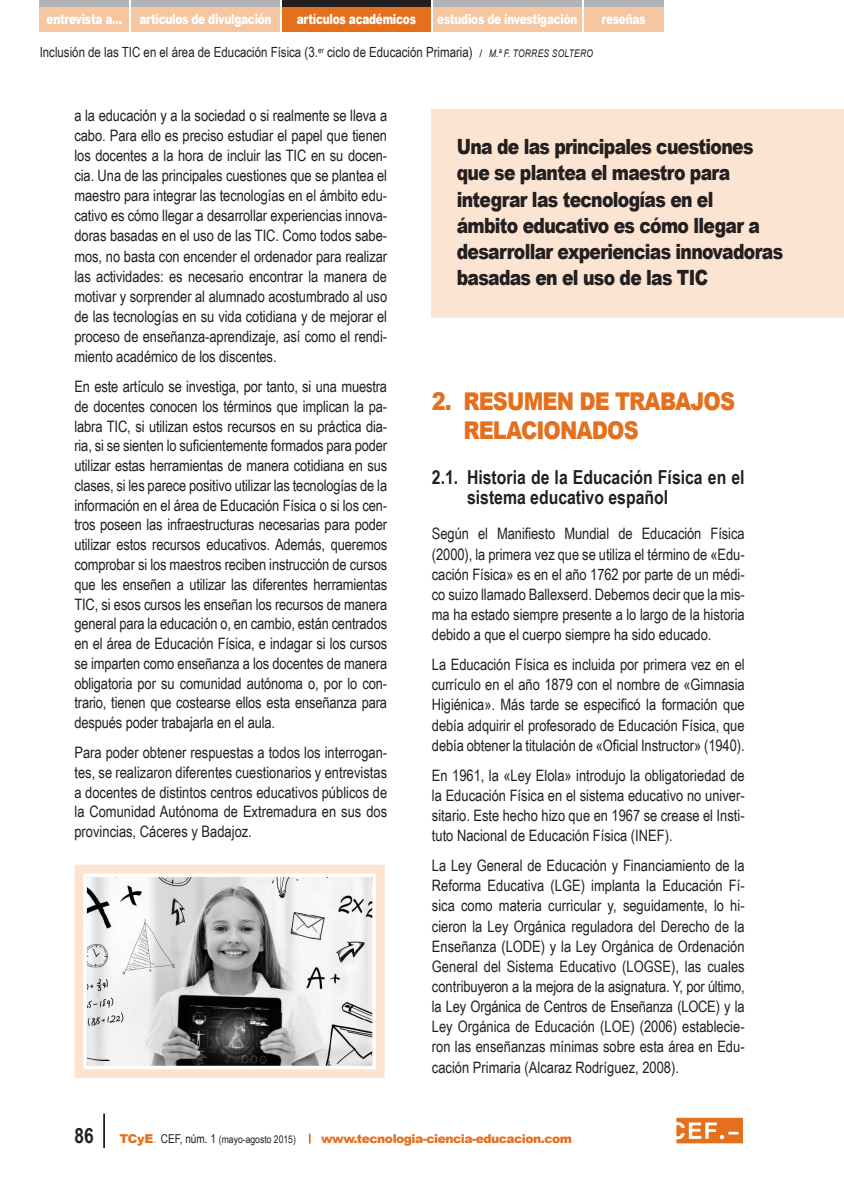
<style>
.page{position:relative;width:844px;height:1191px;background:#fff}
.page>*{position:absolute;margin:0;border:0;box-sizing:border-box;transform-origin:0 0}
._1__epigrafe{font:900 24.5px/29.8px "Arial";letter-spacing:-.04em;color:#e4701e;scale:.85 1}
.t1{font:900 21px/26.2px "Arial";letter-spacing:-.04em;color:#231f20;scale:.82 1}
.epigrafe_1_1{font:700 19.25px/20.1px "Arial Narrow";color:#231f20}
.texto_general{font:15.75px/20.1px "Arial Narrow";letter-spacing:-.005em;color:#231f20;text-align:justify}
.t2{font:14px "Arial Narrow";color:#231f20}
.t3{font:900 14px "Arial";letter-spacing:-.025em;color:#fff;scale:.75 1}
.t4{font:900 12.25px "Arial";letter-spacing:-.04em;color:#e4701e}
.t5{font:10.5px "Arial Narrow";color:#231f20}
.s1{font-family:"Arial";font-size:10.5px}
.s2{font-family:"Arial";font-style:italic;font-size:10.5px}
.s3{font-weight:700;font-size:21px}
.s4{font-family:"Arial";font-weight:900;font-size:12.25px;color:#e4701e}
.s5{font-size:12.25px;color:#e4701e}
.s6{font-size:12.25px}
</style>
<div class="page">
<hr style="left:103px;top:1113px;width:2px;height:35px;background:#231f20">
<div style="left:131px;top:0;width:149px;height:7px;background:#b2b3b7"></div>
<div style="left:282px;top:0;width:149px;height:7px;background:#231f20"></div>
<div style="left:433px;top:0;width:148px;height:7px;background:#b2b3b7"></div>
<div style="left:583px;top:0;width:80px;height:7px;background:#b2b3b7"></div>
<div style="left:40px;top:0;width:89px;height:7px;background:#b2b3b7"></div>
<div style="left:131px;top:7px;width:149px;height:25px;background:#f6c6a1"></div>
<div style="left:282px;top:7px;width:149px;height:25px;background:#e4701e"></div>
<div style="left:433px;top:7px;width:148px;height:25px;background:#f6c6a1"></div>
<div style="left:583px;top:7px;width:80px;height:25px;background:#f6c6a1"></div>
<div style="left:40px;top:7px;width:89px;height:25px;background:#f6c6a1"></div>
<svg style="left:676px;top:1117px;width:66px;height:26px;background:#ea9051"></svg>
<img style="left:87px;top:877px;width:284px;height:188px">
<div style="left:432px;top:109px;width:411px;height:208px;background:#fbe5d2"></div>
<div style="left:74px;top:864px;width:310px;height:214px;border:12px solid #fbe5d2"></div>
<div style="left:83px;top:873px;width:293px;height:196px;border:3px solid #fff"></div>
<p class="t3" style="left:47px;top:9px;width:301px">entrevista a... artículos de divulgación</p>
<p class="t3" style="left:297px;top:9px;width:160px">artículos académicos</p>
<p class="t3" style="left:437px;top:9px;width:188px">estudios de investigación</p>
<p class="t3" style="left:601px;top:9px;width:60px">reseñas</p>
<p class="t2" style="left:40px;top:42px;width:554px">Inclusión de las TIC en el área de Educación Física (3.<sup>er</sup> ciclo de Educación Primaria) <span class="s1">/</span> <span class="s2">M.ª F. TORRES SOLTERO</span></p>
<p class="texto_general" style="left:74px;top:104px;width:314px">a la educación y a la sociedad o si realmente se lleva a cabo. Para ello es preciso estudiar el papel que tienen los docentes a la hora de incluir las TIC en su docen&shy;cia. Una de las principales cuestiones que se plantea el maestro para integrar las tecnologías en el ámbito edu&shy;cativo es cómo llegar a desarrollar experiencias innova&shy;doras basadas en el uso de las TIC. Como todos sabe&shy;mos, no basta con encender el ordenador para realizar las actividades: es necesario encontrar la manera de motivar y sorprender al alumnado acostumbrado al uso de las tecnologías en su vida cotidiana y de mejorar el proceso de enseñanza-aprendizaje, así como el rendi&shy;miento académico de los discentes.</p>
<p class="texto_general" style="left:74px;top:376px;width:314px">En este artículo se investiga, por tanto, si una muestra de docentes conocen los términos que implican la pa&shy;labra TIC, si utilizan estos recursos en su práctica dia&shy;ria, si se sienten lo suficientemente formados para poder utilizar estas herramientas de manera cotidiana en sus clases, si les parece positivo utilizar las tecnologías de la información en el área de Educación Física o si los cen&shy;tros poseen las infraestructuras necesarias para poder utilizar estos recursos educativos. Además, queremos comprobar si los maestros reciben instrucción de cursos que les enseñen a utilizar las diferentes herramientas TIC, si esos cursos les enseñan los recursos de manera general para la educación o, en cambio, están centrados en el área de Educación Física, e indagar si los cursos se imparten como enseñanza a los docentes de manera obligatoria por su comunidad autónoma o, por lo con&shy;trario, tienen que costearse ellos esta enseñanza para después poder trabajarla en el aula.</p>
<p class="texto_general" style="left:74px;top:742px;width:314px">Para poder obtener respuestas a todos los interrogan&shy;tes, se realizaron diferentes cuestionarios y entrevistas a docentes de distintos centros educativos públicos de la Comunidad Autónoma de Extremadura en sus dos provincias, Cáceres y Badajoz.</p>
<p class="t1" style="left:456px;top:133px;width:399px">Una de las principales cuestiones que se plantea el maestro para integrar las tecnologías en el<br>ámbito educativo es cómo llegar a desarrollar experiencias innovadoras basadas en el uso de las TIC</p>
<p class="_1__epigrafe" style="left:463px;top:385px;width:321px;text-indent:-31px">2. RESUMEN DE TRABAJOS<br>RELACIONADOS</p>
<p class="epigrafe_1_1" style="left:467px;top:466px;width:279px;text-indent:-35px">2.1. Historia de la Educación Física en el sistema educativo español</p>
<p class="texto_general" style="left:432px;top:523px;width:314px">Según el Manifiesto Mundial de Educación Física (2000), la primera vez que se utiliza el término de «Edu&shy;cación Física» es en el año 1762 por parte de un médi&shy;co suizo llamado Ballexserd. Debemos decir que la mis&shy;ma ha estado siempre presente a lo largo de la historia debido a que el cuerpo siempre ha sido educado.</p>
<p class="texto_general" style="left:432px;top:654px;width:314px">La Educación Física es incluida por primera vez en el currículo en el año 1879 con el nombre de «Gimnasia Higiénica». Más tarde se especificó la formación que debía adquirir el profesorado de Educación Física, que debía obtener la titulación de «Oficial Instructor» (1940).</p>
<p class="texto_general" style="left:432px;top:764px;width:314px">En 1961, la «Ley Elola» introdujo la obligatoriedad de la Educación Física en el sistema educativo no univer&shy;sitario. Este hecho hizo que en 1967 se crease el Insti&shy;tuto Nacional de Educación Física (INEF).</p>
<p class="texto_general" style="left:432px;top:855px;width:314px">La Ley General de Educación y Financiamiento de la Reforma Educativa (LGE) implanta la Educación Fí&shy;sica como materia curricular y, seguidamente, lo hi&shy;cieron la Ley Orgánica reguladora del Derecho de la Enseñanza (LODE) y la Ley Orgánica de Ordenación General del Sistema Educativo (LOGSE), las cuales contribuyeron a la mejora de la asignatura. Y, por último, la Ley Orgánica de Centros de Enseñanza (LOCE) y la Ley Orgánica de Educación (LOE) (2006) establecie&shy;ron las enseñanzas mínimas sobre esta área en Edu&shy;cación Primaria (Alcaraz Rodríguez, 2008).</p>
<p class="t5" style="left:74px;top:1131px;width:223px"><span class="s3">86</span> <span class="s4">TCyE</span><span class="s5">.</span> <span class="s6">CEF, núm. 1</span> (mayo-agosto 2015)</p>
<p class="t4" style="left:321px;top:1129px;width:252px">www.tecnologia-ciencia-educacion.com</p>
</div>
